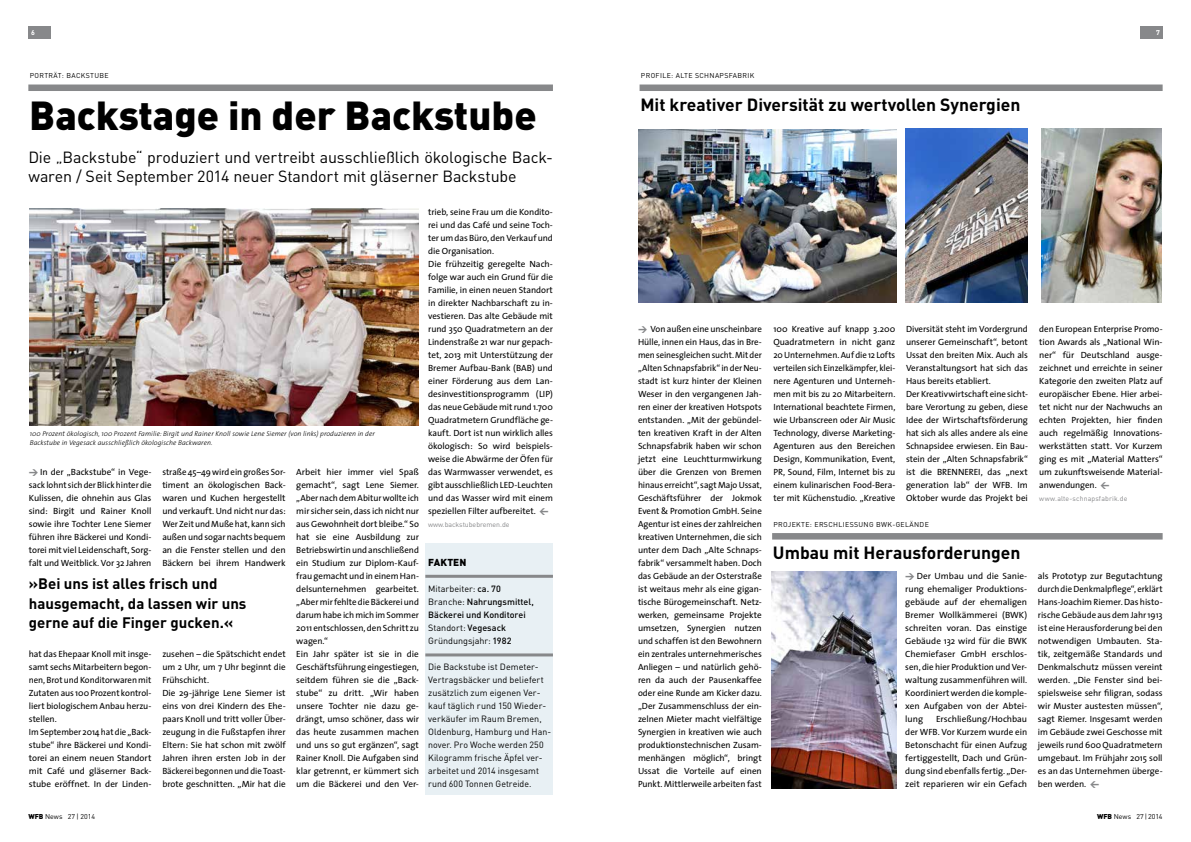
<style>
.page{position:relative;width:1191px;height:842px;background:#fff}
.page>*{position:absolute;margin:0;border:0;box-sizing:border-box;transform-origin:0 0}
.t1{font:900 40px "DIN";color:#000}
.t2{font:700 17.5px "DIN";color:#000}
.t3{font:16px/19.5px "DIN";letter-spacing:-.01em;color:#000}
.t4{font:700 15px/19.5px "DIN";color:#000}
.t5{font:900 10px "DIN";letter-spacing:.01em;color:#000}
.t6{font:9px/13px "The Sans";letter-spacing:-.005em;color:#000;text-align:justify}
.t7{font:9px/13px "DIN";color:#000}
.t8{font:500 9px/13px "DIN";color:#000}
.t9{font:italic 300 7px/9.5px "The Sans";letter-spacing:.01em;color:#000}
.t10{font:7px "DIN";letter-spacing:.05em;color:#000}
.t11{font:7px "DIN";letter-spacing:.005em;color:#87888a}
.t12{font:7px "DIN";color:#000}
.t13{font:700 7px "DIN";color:#fff}
.s1{font-family:"DIN Black Expert";color:#87888a}
.s2{font-weight:400}
.s3{font-weight:900}
</style>
<div class="page">
<div style="left:425px;top:543px;width:128px;height:251px;background:#e8f0f4"></div>
<img style="left:638px;top:129px;width:258px;height:173px">
<img style="left:771px;top:571px;width:125px;height:217px">
<img style="left:905px;top:129px;width:123px;height:173px">
<img style="left:1041px;top:129px;width:120px;height:173px">
<img style="left:30px;top:208px;width:389px;height:217px">
<div style="left:1140px;top:27px;width:22px;height:12px;background:#87888a"></div>
<div style="left:28px;top:27px;width:23px;height:12px;background:#87888a"></div>
<div style="left:639px;top:85px;width:523px;height:6px;background:#87888a"></div>
<div style="left:772px;top:533px;width:390px;height:7px;background:#87888a"></div>
<div style="left:28px;top:85px;width:525px;height:6px;background:#87888a"></div>
<hr style="left:425px;top:575px;width:128px;height:3px;background:#87888a">
<hr style="left:425px;top:653px;width:128px;height:3px;background:#87888a">
<p class="t13" style="left:31px;top:28px;width:5px">6</p>
<p class="t13" style="left:1156px;top:28px;width:5px">7</p>
<p class="t10" style="left:30px;top:71px;width:48px">Porträt: Backs</p>
<p class="t10" style="left:90px;top:71px;width:20px">tube</p>
<h1 class="t1" style="left:29px;top:89px;width:509px">Backstage in der Backstube</h1>
<h3 class="t3" style="left:28px;top:147px;width:526px">Die „Backstube“ produziert und vertreibt ausschließlich ökologische Back&shy;waren / Seit September 2014 neuer Standort mit gläserner Backstube</h3>
<p class="t9" style="left:30px;top:428px;width:346px">100 Prozent ökologisch, 100 Prozent Familie: Birgit und Rainer Knoll sowie Lene Siemer (von links) produzieren in der<br>Backstube in Vegesack ausschließlich ökologische Backwaren.</p>
<p class="t6" style="left:296px;top:465px;width:124px;text-align:left">Arbeit hier immer viel Spaß gemacht“, sagt Lene Siemer. „Aber nach dem Abitur wollte ich mir sicher sein, dass ich nicht nur aus Gewohnheit dort bleibe.“ So hat sie eine Ausbildung zur<br>Betriebswirtin und anschließend ein Studium zur Diplom-Kauf&shy;frau gemacht und in einem Han&shy;delsunternehmen gearbeitet. „Aber mir fehlte die Bäckerei und darum habe ich mich im Sommer<br>2011 entschlossen, den Schritt zu wagen.“<br>Ein Jahr später ist sie in die<br>Geschäftsführung eingestiegen, seitdem führen sie die „Back&shy;stube“ zu dritt. „Wir haben unsere Tochter nie dazu ge&shy;drängt, umso schöner, dass wir das heute zusammen machen und uns so gut ergänzen“, sagt<br>Rainer Knoll. Die Aufgaben sind klar getrennt, er kümmert sich um die Bäckerei und den Ver-</p>
<p class="t6" style="left:29px;top:465px;width:124px"><span class="s1">W</span> In der „Backstube“ in Vege&shy;sack lohnt sich der Blick hinter die Kulissen, die ohnehin aus Glas sind: Birgit und Rainer Knoll sowie ihre Tochter Lene Siemer führen ihre Bäckerei und Kondi&shy;torei mit viel Leidenschaft, Sorg&shy;falt und Weitblick. Vor 32 Jahren</p>
<p class="t6" style="left:162px;top:465px;width:125px">straße 45–49 wird ein großes Sor&shy;timent an ökologischen Back&shy;waren und Kuchen hergestellt und verkauft. Und nicht nur das:<br>Wer Zeit und Muße hat, kann sich außen und sogar nachts bequem an die Fenster stellen und den Bäckern bei ihrem Handwerk</p>
<h3 class="t4" style="left:29px;top:573px;width:219px">»Bei uns ist alles frisch und hausgemacht, da lassen wir uns gerne auf die Finger gucken.«</h3>
<p class="t6" style="left:29px;top:647px;width:124px;text-align:left">hat das Ehepaar Knoll mit insge&shy;samt sechs Mitarbeitern begon&shy;nen, Brot und Konditorwaren mit<br>Zutaten aus 100 Prozent kontrol&shy;liert biologischem Anbau herzu&shy;stellen.<br>Im September 2014 hat die „Back&shy;stube“ ihre Bäckerei und Kondi&shy;torei an einem neuen Standort mit Café und gläserner Back&shy;stube eröffnet. In der Linden-</p>
<p class="t6" style="left:162px;top:647px;width:125px;text-align:left">zusehen – die Spätschicht endet um 2 Uhr, um 7 Uhr beginnt die<br>Frühschicht.<br>Die 29-jährige Lene Siemer ist eins von drei Kindern des Ehe&shy;paars Knoll und tritt voller Über&shy;zeugung in die Fußstapfen ihrer<br>Eltern: Sie hat schon mit zwölf<br>Jahren ihren ersten Job in der<br>Bäckerei begonnen und die Toast&shy;brote geschnitten. „Mir hat die</p>
<p class="t6" style="left:428px;top:205px;width:126px;text-align:left">trieb, seine Frau um die Kondito&shy;rei und das Café und seine Toch&shy;ter um das Büro, den Verkauf und die Organisation.<br>Die frühzeitig geregelte Nach&shy;folge war auch ein Grund für die<br>Familie, in einen neuen Standort in direkter Nachbarschaft zu in&shy;vestieren. Das alte Gebäude mit rund 350 Quadratmetern an der<br>Lindenstraße 21 war nur gepach&shy;tet, 2013 mit Unterstützung der<br>Bremer Aufbau-Bank (BAB) und einer Förderung aus dem Lan&shy;desinvestitionsprogramm (LIP) das neue Gebäude mit rund 1.700<br>Quadratmetern Grundfläche ge&shy;kauft. Dort ist nun wirklich alles ökologisch: So wird beispiels&shy;weise die Abwärme der Öfen für das Warmwasser verwendet, es gibt ausschließlich LED-Leuchten und das Wasser wird mit einem speziellen Filter aufbereitet. <span class="s1">V</span></p>
<p class="t11" style="left:428px;top:520px;width:83px">www.backstubebremen.de</p>
<p class="t5" style="left:428px;top:555px;width:40px">FAKTEN</p>
<p class="t8" style="left:428px;top:581px;width:107px"><span class="s2">M itarbeiter:</span> ca. 70<br><span class="s2">Branche:</span> Nahrungsmittel,<br>Bäckerei und Konditorei<br><span class="s2">Standort:</span> Vegesack<br><span class="s2">Gründungsjahr:</span> 1982</p>
<p class="t7" style="left:428px;top:660px;width:124px">Die Backstube ist Demeter-<br>Vertragsbäcker und beliefert zusätzlich zum eigenen Ver&shy;kauf täglich rund 150 Wieder&shy;verkäufer im Raum Bremen,<br>Oldenburg, Hamburg und Han&shy;nover. Pro Woche werden 250<br>Kilogramm frische Äpfel ver&shy;arbeitet und 2014 insgesamt rund 600 Tonnen Getreide.</p>
<p class="t10" style="left:641px;top:71px;width:45px">PROFILE: ALTE</p>
<p class="t10" style="left:695px;top:71px;width:61px">SCHNAPSFABRI K</p>
<h2 class="t2" style="left:640px;top:93px;width:381px">Mit kreativer Diversität zu wertvollen Synergien</h2>
<p class="t6" style="left:638px;top:322px;width:125px"><span class="s1">W</span> Von außen eine unscheinbare Hülle, innen ein Haus, das in Bre&shy;men seinesgleichen sucht. Mit der „Alten Schnapsfabrik“ in der Neu&shy;stadt ist kurz hinter der Kleinen Weser in den vergangenen Jah&shy;ren einer der kreativen Hotspots entstanden. „Mit der gebündel&shy;ten kreativen Kraft in der Alten Schnapsfabrik haben wir schon jetzt eine Leuchtturmwirkung über die Grenzen von Bremen hinaus erreicht“, sagt Majo Ussat, Geschäftsführer der Jokmok Event &amp; Promotion GmbH. Seine Agentur ist eines der zahlreichen kreativen Unternehmen, die sich unter dem Dach „Alte Schnaps&shy;fabrik“ versammelt haben. Doch das Gebäude an der Osterstraße ist weitaus mehr als eine gigan&shy;tische Bürogemeinschaft. Netz&shy;werken, gemeinsame Projekte umsetzen, Synergien nutzen und schaffen ist den Bewohnern ein zentrales unternehmerisches Anliegen – und natürlich gehö&shy;ren da auch der Pausenkaffee oder eine Runde am Kicker dazu. „Der Zusammenschluss der ein&shy;zelnen Mieter macht vielfältige Synergien in kreativen wie auch produktionstechnischen Zusam&shy;menhängen möglich“, bringt Ussat die Vorteile auf einen Punkt. Mittlerweile arbeiten fast</p>
<p class="t6" style="left:773px;top:322px;width:123px">100 Kreative auf knapp 3.200<br>Quadratmetern in nicht ganz 20 Unternehmen. Auf die 12 Lofts verteilen sich Einzelkämpfer, klei&shy;nere Agenturen und Unterneh&shy;men mit bis zu 20 Mitarbeitern.<br>International beachtete Firmen, wie Urbanscreen oder Air Music Technology, diverse Marketing-Agenturen aus den Bereichen Design, Kommunikation, Event, PR, Sound, Film, Internet bis zu einem kulinarischen Food-Bera&shy;ter mit Küchenstudio. „Kreative</p>
<p class="t6" style="left:906px;top:322px;width:123px;text-align:left">Diversität steht im Vordergrund unserer Gemeinschaft“, betont<br>Ussat den breiten Mix. Auch als<br>Veranstaltungsort hat sich das<br>Haus bereits etabliert.<br>Der Kreativwirtschaft eine sicht&shy;bare Verortung zu geben, diese<br>Idee der Wirtschaftsförderung hat sich als alles andere als eine<br>Schnapsidee erwiesen. Ein Bau&shy;stein der „Alten Schnapsfabrik“ ist die BRENNEREI, das „next generation lab“ der WFB. Im<br>Oktober wurde das Projekt bei</p>
<p class="t6" style="left:1039px;top:322px;width:125px">den European Enterprise Promo&shy;tion Awards als „National Win&shy;ner“ für Deutschland ausge&shy;zeichnet und erreichte in seiner Kategorie den zweiten Platz auf europäischer Ebene. Hier arbei&shy;tet nicht nur der Nachwuchs an echten Projekten, hier finden auch regelmäßig Innovations&shy;werkstätten statt. Vor Kurzem ging es mit „Material Matters“ um zukunftsweisende Material&shy;anwendungen. <span class="s1">V</span></p>
<p class="t11" style="left:1039px;top:494px;width:90px">www.alte-schnapsfabrik.de</p>
<p class="t10" style="left:773px;top:520px;width:65px">PROJEKTE : ERSCHLIE</p>
<p class="t10" style="left:849px;top:520px;width:80px">SSUNG BWK-GELÄN DE</p>
<h2 class="t2" style="left:773px;top:541px;width:249px">Umbau mit Herausforderungen</h2>
<p class="t6" style="left:905px;top:569px;width:123px"><span class="s1">W</span> Der Umbau und die Sanie&shy;rung ehemaliger Produktions&shy;gebäude auf der ehemaligen Bremer Wollkämmerei (BWK) schreiten voran. Das einstige Gebäude 132 wird für die BWK Chemiefaser GmbH erschlos&shy;sen, die hier Produktion und Ver&shy;waltung zusammenführen will.<br>Koordiniert werden die komple&shy;xen Aufgaben von der Abtei&shy;lung</p>
<p class="t6" style="left:905px;top:712px;width:123px;text-indent:31px">Erschließung/Hochbau der WFB. Vor Kurzem wurde ein Betonschacht für einen Aufzug fertiggestellt, Dach und Grün&shy;dung sind ebenfalls fertig. „Der&shy;zeit reparieren wir ein Gefach</p>
<p class="t6" style="left:1037px;top:569px;width:126px">als Prototyp zur Begutachtung durch die Denkmalpflege“, erklärt Hans-Joachim Riemer. Das histo&shy;rische Gebäude aus dem Jahr 1913 ist eine Herausforderung bei den notwendigen Umbauten. Sta&shy;tik, zeitgemäße Standards und Denkmalschutz müssen vereint werden. „Die Fenster sind bei&shy;spielsweise sehr filigran, sodass wir Muster austesten müssen“, sagt Riemer. Insgesamt werden im Gebäude zwei Geschosse mit jeweils rund 600 Quadratmetern umgebaut. Im Frühjahr 2015 soll es an das Unternehmen überge&shy;ben werden. <span class="s1">V</span></p>
<p class="t12" style="left:28px;top:812px;width:68px"><span class="s3">wfb</span> News 27 | 2014</p>
<p class="t12" style="left:1097px;top:812px;width:67px"><span class="s3">wfb</span> News 27 |2014</p>
</div>
